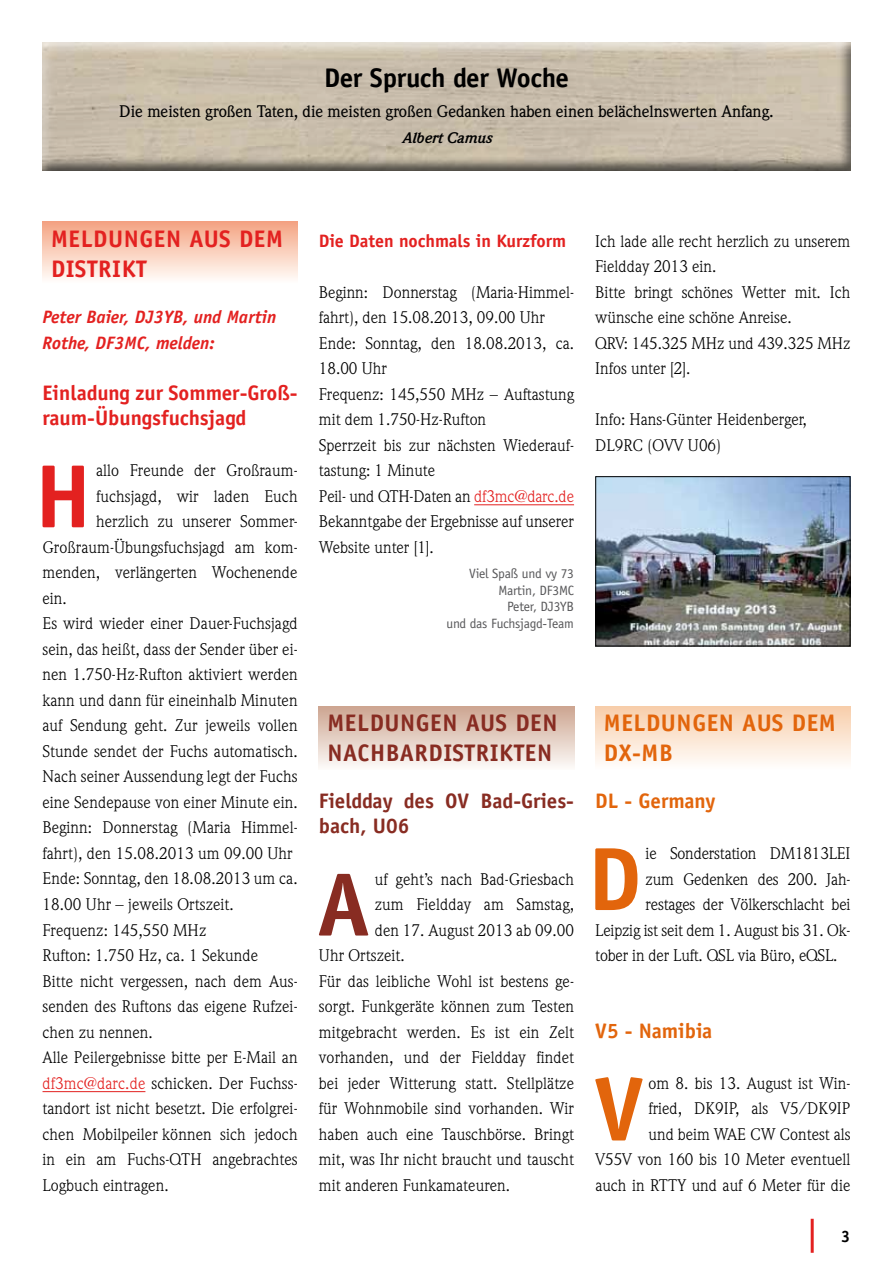
<style>
.page{position:relative;width:893px;height:1263px;background:#fff}
.page>*{position:absolute;margin:0;border:0;box-sizing:border-box;transform-origin:0 0}
.t1{font:700 90px "Officina Sans LT";color:#e2650c}
.t2{font:700 90px "Officina Sans LT";color:#e32120}
.t3{font:700 90px "Officina Sans LT";color:#882c22}
.t4{font:700 27px "Officina Sans LT";letter-spacing:-.01em;color:#000}
.t5{font:700 24px/30px "Officina Sans LT";letter-spacing:.025em;color:#882c22}
.t6{font:700 24px "Officina Sans LT";letter-spacing:.025em;color:#e32120}
.t7{font:700 24px/30px "Officina Sans LT";letter-spacing:.025em;color:#e2650c}
.t8{font:700 21px/25.5px "Officina Sans LT";color:#e32120}
.t9{font:700 21px/25.5px "Officina Sans LT";color:#882c22}
.t10{font:700 21px "Officina Sans LT";color:#e2650c}
.t11{font:italic 700 18px/25.5px "Officina Sans LT";color:#e32120}
.t12{font:700 18px "Officina Sans LT";color:#e32120}
.t13{font:16.5px/25.5px "Weidemann LT";letter-spacing:.005em;color:#000}
.t14{font:500 16.5px "Weidemann LT";letter-spacing:-.01em;color:#000}
.t15{font:700 16.5px "Officina Sans LT";color:#000}
.t16{font:italic 700 15px "Weidemann LT";color:#000}
.t17{font:13.5px/16.5px "Officina Sans LT";letter-spacing:-.015em;color:#58585a;text-align:right}
.s1{color:#e32120}
</style>
<div class="page">
<div style="left:41px;top:41px;width:810px;height:131px;background:#000;opacity:.75"></div>
<img style="left:597px;top:478px;width:251px;height:166px">
<div style="left:595px;top:476px;width:255px;height:170px;border:1px solid #000"></div>
<hr style="left:811px;top:1219px;width:3px;height:34px;background:#e32120">
<hr style="left:43px;top:1091px;width:102px;height:1px;background:#e32120">
<div style="left:43px;top:221px;width:255px;height:64px;background:linear-gradient(to bottom,#f4a381,#fffffe)"></div>
<hr style="left:474px;top:504px;width:100px;height:1px;background:#e32120">
<div style="left:319px;top:706px;width:255px;height:64px;background:linear-gradient(to bottom,#cca48f,#fcfaf8)"></div>
<div style="left:595px;top:706px;width:255px;height:64px;background:linear-gradient(to bottom,#f7cda9,#fffdfc)"></div>
<h2 class="t4" style="left:324px;top:61px;width:246px">Der Spruch der Woche</h2>
<p class="t14" style="left:119px;top:102px;width:656px">Die meisten großen Taten, die meisten großen Gedanken haben einen belächelnswerten Anfang.</p>
<p class="t16" style="left:401px;top:129px;width:92px">Albert Camus</p>
<h3 class="t6" style="left:51px;top:223px;width:33px">Meldungen</h3>
<h3 class="t6" style="left:189px;top:223px;width:15px">aus</h3>
<h3 class="t6" style="left:239px;top:223px;width:15px">dem</h3>
<h3 class="t6" style="left:51px;top:253px;width:97px">Distrikt</h3>
<p class="t11" style="left:43px;top:304px;width:235px">Peter Baier, DJ3YB, und Martin<br>Rothe, DF3MC, melden:</p>
<p class="t8" style="left:43px;top:380px;width:257px">Einladung zur Sommer-Groß&shy;raum-Übungsfuchsjagd</p>
<h1 class="t2" style="left:35px;top:440px;width:58px">H</h1>
<p class="t13" style="left:96px;top:458px;width:203px">allo Freunde der Großraum-</p>
<p class="t13" style="left:96px;top:483px;width:203px">fuchsjagd, wir laden Euch</p>
<p class="t13" style="left:96px;top:509px;width:203px">herzlich zu unserer Sommer-</p>
<p class="t13" style="left:43px;top:534px;width:257px">Großraum-Übungsfuchsjagd am kom-</p>
<p class="t13" style="left:43px;top:560px;width:257px">menden, verlängerten Wochenende</p>
<p class="t13" style="left:43px;top:585px;width:26px">ein.</p>
<p class="t13" style="left:43px;top:611px;width:257px">Es wird wieder einer Dauer-Fuchsjagd</p>
<p class="t13" style="left:43px;top:636px;width:257px">sein, das heißt, dass der Sender über ei-</p>
<p class="t13" style="left:43px;top:662px;width:257px">nen 1.750-Hz-Rufton aktiviert werden</p>
<p class="t13" style="left:43px;top:687px;width:257px">kann und dann für eineinhalb Minuten</p>
<p class="t13" style="left:43px;top:713px;width:257px">auf Sendung geht. Zur jeweils vollen</p>
<p class="t13" style="left:43px;top:738px;width:257px">Stunde sendet der Fuchs automatisch.</p>
<p class="t13" style="left:43px;top:764px;width:257px">Nach seiner Aussendung legt der Fuchs</p>
<p class="t13" style="left:43px;top:789px;width:257px">eine Sendepause von einer Minute ein.</p>
<p class="t13" style="left:43px;top:815px;width:257px">Beginn: Donnerstag (Maria Himmel-</p>
<p class="t13" style="left:43px;top:840px;width:252px">fahrt), den 15.08.2013 um 09.00 Uhr</p>
<p class="t13" style="left:43px;top:866px;width:257px">Ende: Sonntag, den 18.08.2013 um ca.</p>
<p class="t13" style="left:43px;top:891px;width:193px">18.00 Uhr – jeweils Ortszeit.</p>
<p class="t13" style="left:43px;top:917px;width:165px">Frequenz: 145,550 MHz</p>
<p class="t13" style="left:43px;top:942px;width:217px">Rufton: 1.750 Hz, ca. 1 Sekunde</p>
<p class="t13" style="left:43px;top:968px;width:257px">Bitte nicht vergessen, nach dem Aus-</p>
<p class="t13" style="left:43px;top:993px;width:257px">senden des Ruftons das eigene Rufzei-</p>
<p class="t13" style="left:43px;top:1019px;width:112px">chen zu nennen.</p>
<p class="t13" style="left:43px;top:1044px;width:257px">Alle Peilergebnisse bitte per E-Mail an</p>
<p class="t13" style="left:43px;top:1070px;width:257px"><span class="s1">df3mc@darc.de</span> schicken. Der Fuchss-</p>
<p class="t13" style="left:43px;top:1095px;width:257px">tandort ist nicht besetzt. Die erfolgrei-</p>
<p class="t13" style="left:43px;top:1121px;width:257px">chen Mobilpeiler können sich jedoch</p>
<p class="t13" style="left:43px;top:1146px;width:257px">in ein am Fuchs-QTH angebrachtes</p>
<p class="t13" style="left:43px;top:1172px;width:128px">Logbuch eintragen.</p>
<p class="t12" style="left:319px;top:229px;width:249px">Die Daten nochmals in Kurzform</p>
<p class="t13" style="left:319px;top:279px;width:257px">Beginn: Donnerstag (Maria-Himmel&shy;fahrt), den 15.08.2013, 09.00 Uhr<br>Ende: Sonntag, den 18.08.2013, ca.<br>18.00 Uhr<br>Frequenz: 145,550 MHz – Auftastung mit dem 1.750-Hz-Rufton<br>Sperrzeit bis zur nächsten Wiederauf&shy;tastung: 1 Minute<br>Peil- und QTH-Daten an <span class="s1">df3mc@darc.de<br></span>Bekanntgabe der Ergebnisse auf unserer<br>Website unter [1].</p>
<p class="t17" style="left:446px;top:565px;width:129px">Viel Spaß und vy 73<br>Martin, DF3MC<br>Peter, DJ3YB<br>und das Fuchsjagd-Team</p>
<p class="t13" style="left:595px;top:228px;width:257px">Ich lade alle recht herzlich zu unserem<br>Fieldday 2013 ein.<br>Bitte bringt schönes Wetter mit. Ich wünsche eine schöne Anreise.<br>QRV: 145.325 MHz und 439.325 MHz<br>Infos unter [2].</p>
<p class="t13" style="left:595px;top:407px;width:213px">Info: Hans-Günter Heidenberger,<br>DL9RC (OVV U06)</p>
<h3 class="t5" style="left:327px;top:708px;width:33px">Meldungen</h3>
<h3 class="t5" style="left:466px;top:708px;width:15px">aus</h3>
<h3 class="t5" style="left:327px;top:708px;width:211px;text-indent:188px">den<br>Nach bardistrikten</h3>
<p class="t9" style="left:319px;top:788px;width:257px">Fieldday des OV Bad-Gries&shy;bach, U06</p>
<h1 class="t3" style="left:317px;top:849px;width:55px">A</h1>
<p class="t13" style="left:375px;top:866px;width:201px">uf geht’s nach Bad-Griesbach</p>
<p class="t13" style="left:375px;top:891px;width:201px">zum Fieldday am Samstag,</p>
<p class="t13" style="left:375px;top:917px;width:201px">den 17. August 2013 ab 09.00</p>
<p class="t13" style="left:319px;top:942px;width:87px">Uhr Ortszeit.</p>
<p class="t13" style="left:319px;top:968px;width:257px">Für das leibliche Wohl ist bestens ge-</p>
<p class="t13" style="left:319px;top:993px;width:257px">sorgt. Funkgeräte können zum Testen</p>
<p class="t13" style="left:319px;top:1019px;width:257px">mitgebracht werden. Es ist ein Zelt</p>
<p class="t13" style="left:319px;top:1044px;width:257px">vorhanden, und der Fieldday findet</p>
<p class="t13" style="left:319px;top:1070px;width:257px">bei jeder Witterung statt. Stellplätze</p>
<p class="t13" style="left:319px;top:1095px;width:257px">für Wohnmobile sind vorhanden. Wir</p>
<p class="t13" style="left:319px;top:1121px;width:257px">haben auch eine Tauschbörse. Bringt</p>
<p class="t13" style="left:319px;top:1146px;width:257px">mit, was Ihr nicht braucht und tauscht</p>
<p class="t13" style="left:319px;top:1172px;width:193px">mit anderen Funkamateuren.</p>
<h3 class="t7" style="left:604px;top:708px;width:233px">MELDUNGEN AUS DEM<br>DX-MB</h3>
<p class="t10" style="left:595px;top:788px;width:122px">DL - Germany</p>
<h1 class="t1" style="left:588px;top:823px;width:55px">D</h1>
<p class="t13" style="left:646px;top:840px;width:206px">ie Sonderstation DM1813LEI</p>
<p class="t13" style="left:646px;top:866px;width:206px">zum Gedenken des 200. Jah-</p>
<p class="t13" style="left:646px;top:891px;width:206px">restages der Völkerschlacht bei</p>
<p class="t13" style="left:595px;top:917px;width:257px">Leipzig ist seit dem 1. August bis 31. Ok-</p>
<p class="t13" style="left:595px;top:942px;width:244px">tober in der Luft. QSL via Büro, eQSL.</p>
<p class="t10" style="left:595px;top:1017px;width:119px">V5 - Namibia</p>
<h1 class="t1" style="left:594px;top:1053px;width:52px">V</h1>
<p class="t13" style="left:595px;top:1070px;width:257px;text-align:right">om 8. bis 13. August ist Win-<br>fried, DK9IP, als V5/DK9IP<br>und beim WAE CW Contest als<br>V55V von 160 bis 10 Meter eventuell auch in RTTY und auf 6 Meter für die</p>
<p class="t15" style="left:841px;top:1226px;width:11px">3</p>
</div>
